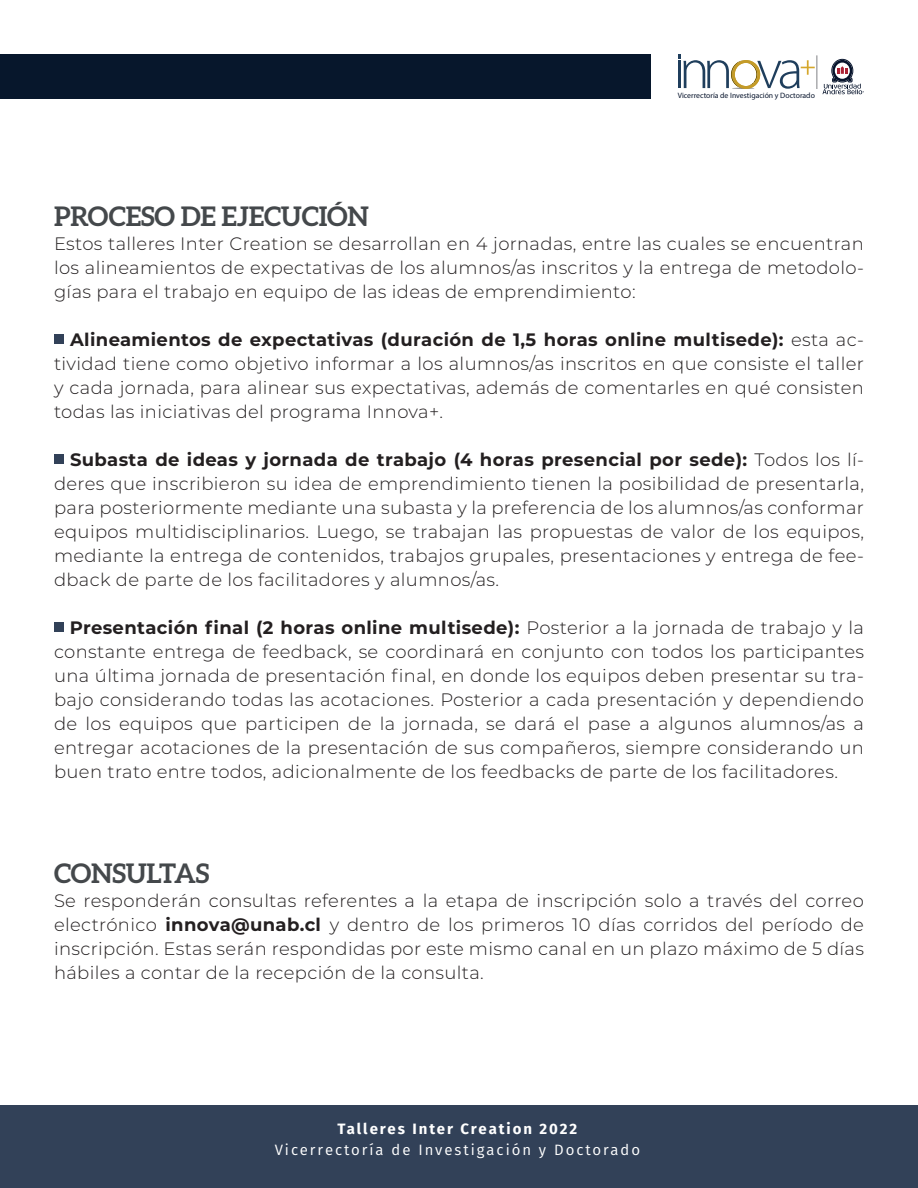
<style>
.page{position:relative;width:918px;height:1188px;background:#fff}
.page>*{position:absolute;margin:0;border:0;box-sizing:border-box;transform-origin:0 0}
.t1{font:700 27px "Aleo";letter-spacing:-.01em;color:#44484b}
.t2{font:300 18px/24px "Montserrat";letter-spacing:.02em;color:#231f20;text-align:justify}
.t3{font:15px "Fira Sans";letter-spacing:.13em;color:#fff}
.t4{font:700 15px "Fira Sans";letter-spacing:.13em;color:#fff}
.t5{font:7.8px "Myriad Pro";color:#07142c}
.s1{font-weight:700}
</style>
<div class="page">
<div style="left:0;top:1106px;width:918px;height:82px;background:#324158"></div>
<div style="left:0;top:54px;width:651px;height:45px;background:#07172c"></div>
<div style="left:54px;top:335px;width:9px;height:9px;background:#324158"></div>
<div style="left:54px;top:455px;width:9px;height:9px;background:#324158"></div>
<div style="left:54px;top:623px;width:9px;height:9px;background:#324158"></div>
<hr style="left:817px;top:55px;width:1px;height:34px;background:#808285">
<svg style="left:678px;top:54px;width:137px;height:35px"></svg>
<svg style="left:822px;top:59px;width:42px;height:35px"></svg>
<p class="t5" style="left:678px;top:91px;width:139px">Vicerrectoría de Investigación y Doctorado</p>
<h1 class="t1" style="left:54px;top:200px;width:317px">PROCESO DE EJECUCIÓN</h1>
<p class="t2" style="left:54px;top:231px;width:811px">Estos talleres Inter Creation se desarrollan en 4 jornadas, entre las cuales se encuentran los alineamientos de expectativas de los alumnos/as inscritos y la entrega de metodolo&shy;gías para el trabajo en equipo de las ideas de emprendimiento:</p>
<p class="t2" style="left:54px;top:327px;width:812px;text-indent:16px"><span class="s1">Alineamientos de expectativas (duración de 1,5 horas online multisede):</span> esta ac&shy;tividad tiene como objetivo informar a los alumnos/as inscritos en que consiste el taller y cada jornada, para alinear sus expectativas, además de comentarles en qué consisten todas las iniciativas del programa Innova+.</p>
<p class="t2" style="left:54px;top:447px;width:812px;text-indent:16px"><span class="s1">Subasta de ideas y jornada de trabajo (4 horas presencial por sede):</span> Todos los lí&shy;deres que inscribieron su idea de emprendimiento tienen la posibilidad de presentarla, para posteriormente mediante una subasta y la preferencia de los alumnos/as conformar equipos multidisciplinarios. Luego, se trabajan las propuestas de valor de los equipos, mediante la entrega de contenidos, trabajos grupales, presentaciones y entrega de fee&shy;dback de parte de los facilitadores y alumnos/as.</p>
<p class="t2" style="left:54px;top:615px;width:812px;text-indent:16px"><span class="s1">Presentación final (2 horas online multisede):</span> Posterior a la jornada de trabajo y la constante entrega de feedback, se coordinará en conjunto con todos los participantes una última jornada de presentación final, en donde los equipos deben presentar su tra&shy;bajo considerando todas las acotaciones. Posterior a cada presentación y dependiendo de los equipos que participen de la jornada, se dará el pase a algunos alumnos/as a entregar acotaciones de la presentación de sus compañeros, siempre considerando un buen trato entre todos, adicionalmente de los feedbacks de parte de los facilitadores.</p>
<h1 class="t1" style="left:54px;top:857px;width:157px">CONSULTAS</h1>
<p class="t2" style="left:54px;top:888px;width:812px">Se responderán consultas referentes a la etapa de inscripción solo a través del correo electrónico <span class="s1">innova@unab.cl</span> y dentro de los primeros 10 días corridos del período de inscripción. Estas serán respondidas por este mismo canal en un plazo máximo de 5 días hábiles a contar de la recepción de la consulta.</p>
<p class="t4" style="left:338px;top:1116px;width:241px">Talleres Inter Creation 2022</p>
<p class="t3" style="left:275px;top:1139px;width:367px">Vicerrectoría de Investigación y Doctorado</p>
</div>
